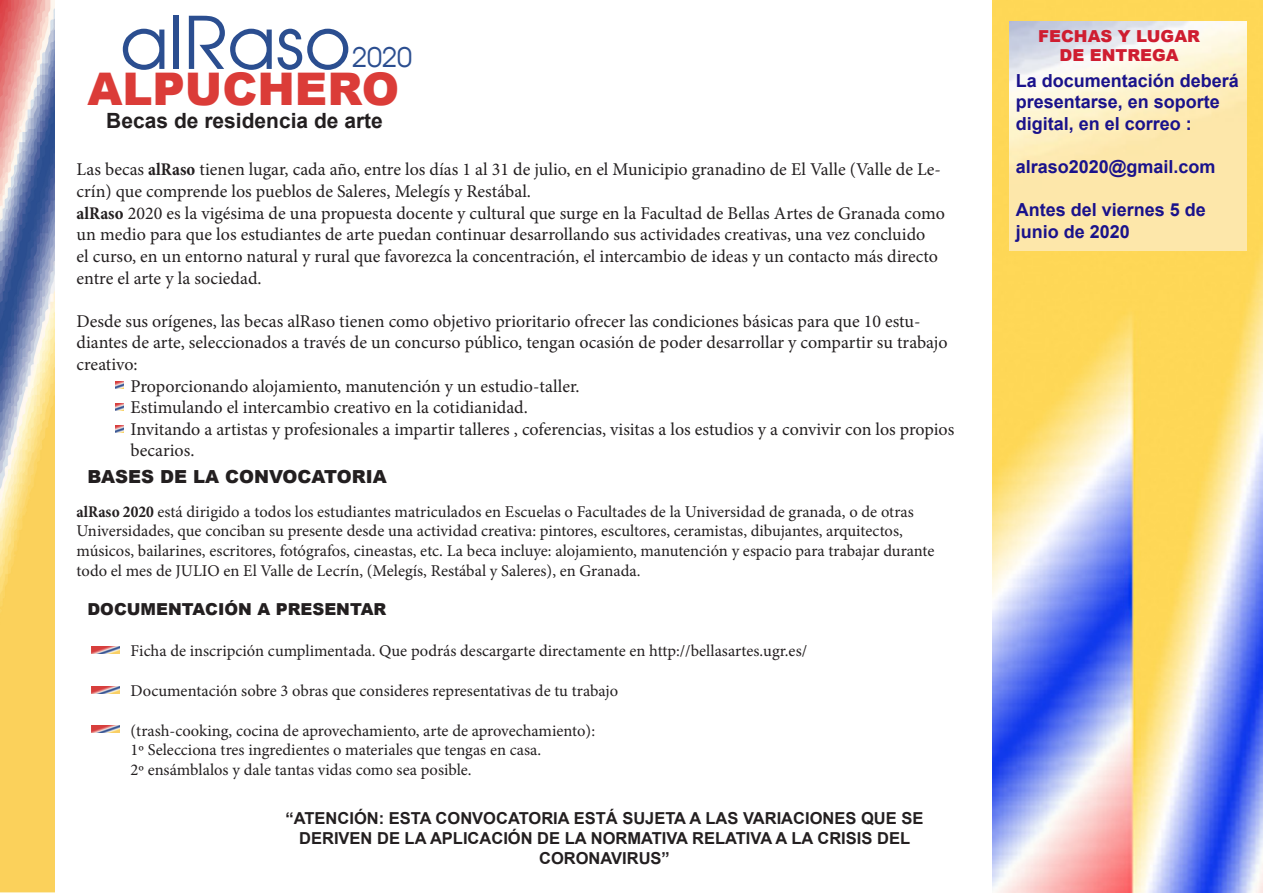
<style>
.page{position:relative;width:1263px;height:893px;background:#fff}
.page>*{position:absolute;margin:0;border:0;box-sizing:border-box;transform-origin:0 0}
.t1{font:72px "Avant Garde";color:#2b4e90}
.t2{font:900 45px "Arial";color:#db3c38}
.t3{font:27px "Avant Garde";color:#2b4e90}
.t4{font:700 21px "Arial";color:#231f20}
.t5{font:18px/21.6px "Minion Pro";color:#231f20}
.t6{font:700 18px/21.6px "Arial";color:#1a128b}
.t7{font:900 18px "Arial";color:#231f20}
.t8{font:16.5px/19.8px "Minion Pro";color:#231f20}
.t9{font:700 16.5px "Arial";color:#231f20}
.t10{font:900 16.5px "Arial";color:#231f20}
.t11{font:900 16.5px "Arial";color:#cf1d30}
.s1{font-weight:700;font-stretch:condensed}
</style>
<div class="page">
<img style="left:0;top:0;width:54px;height:893px">
<img style="left:993px;top:0;width:270px;height:893px">
<img style="left:92px;top:686px;width:28px;height:7px">
<img style="left:92px;top:726px;width:28px;height:7px">
<img style="left:92px;top:646px;width:28px;height:7px">
<svg style="left:116px;top:381px;width:8px;height:7px"></svg>
<svg style="left:116px;top:404px;width:8px;height:7px"></svg>
<svg style="left:116px;top:426px;width:8px;height:7px"></svg>
<img style="left:1009px;top:21px;width:237px;height:230px">
<p class="t1" style="left:120px;top:2px;width:233px">alRaso</p>
<p class="t3" style="left:352px;top:42px;width:61px">2020</p>
<p class="t2" style="left:87px;top:56px;width:313px">ALPUCHERO</p>
<p class="t4" style="left:106px;top:106px;width:278px">Becas de residencia de arte</p>
<p class="t5" style="left:77px;top:159px;width:866px">Las becas <span class="s1">alRaso</span> tienen lugar, cada año, entre los días 1 al 31 de julio, en el Municipio granadino de El Valle (Valle de Le&shy;crín) que comprende los pueblos de Saleres, Melegís y Restábal.</p>
<p class="t5" style="left:77px;top:202px;width:870px"><span class="s1">alRaso</span> 2020 es la vigésima de una propuesta docente y cultural que surge en la Facultad de Bellas Artes de Granada como un medio para que los estudiantes de arte puedan continuar desarrollando sus actividades creativas, una vez concluido<br>el curso, en un entorno natural y rural que favorezca la concentración, el intercambio de ideas y un contacto más directo entre el arte y la sociedad.</p>
<p class="t5" style="left:77px;top:310px;width:873px">Desde sus orígenes, las becas alRaso tienen como objetivo prioritario ofrecer las condiciones básicas para que 10 estu&shy;diantes de arte, seleccionados a través de un concurso público, tengan ocasión de poder desarrollar y compartir su trabajo creativo:</p>
<p class="t5" style="left:131px;top:375px;width:451px">Proporcionando alojamiento, manutención y un estudio-taller.</p>
<p class="t5" style="left:131px;top:397px;width:399px">Estimulando el intercambio creativo en la cotidianidad.</p>
<p class="t5" style="left:131px;top:418px;width:825px">Invitando a artistas y profesionales a impartir talleres , coferencias, visitas a los estudios y a convivir con los propios becarios.</p>
<p class="t7" style="left:87px;top:464px;width:301px">BASES DE LA CONVOCATORIA</p>
<p class="t8" style="left:77px;top:501px;width:859px"><span class="s1">alRaso 2020</span> está dirigido a todos los estudiantes matriculados en Escuelas o Facultades de la Universidad de granada, o de otras Universidades, que conciban su presente desde una actividad creativa: pintores, escultores, ceramistas, dibujantes, arquitectos, músicos, bailarines, escritores, fotógrafos, cineastas, etc. La beca incluye: alojamiento, manutención y espacio para trabajar durante todo el mes de JULIO en El Valle de Lecrín, (Melegís, Restábal y Saleres), en Granada.</p>
<p class="t10" style="left:87px;top:597px;width:301px">DOCUMENTACIÓN A PRESENTAR</p>
<p class="t8" style="left:131px;top:641px;width:678px">Ficha de inscripción cumplimentada. Que podrás descargarte directamente en http://bellasartes.ugr.es/</p>
<p class="t8" style="left:131px;top:681px;width:489px">Documentación sobre 3 obras que consideres representativas de tu trabajo</p>
<p class="t8" style="left:131px;top:720px;width:466px">(trash-cooking, cocina de aprovechamiento, arte de aprovechamiento):</p>
<p class="t8" style="left:131px;top:740px;width:412px">1º Selecciona tres ingredientes o materiales que tengas en casa.</p>
<p class="t8" style="left:131px;top:760px;width:342px">2º ensámblalos y dale tantas vidas como sea posible.</p>
<p class="t9" style="left:286px;top:807px;width:639px">“ATENCIÓN: ESTA CONVOCATORIA ESTÁ SUJETA A LAS VARIACIONES QUE SE</p>
<p class="t9" style="left:299px;top:827px;width:612px">DERIVEN DE LA APLICACIÓN DE LA NORMATIVA RELATIVA A LA CRISIS DEL</p>
<p class="t9" style="left:539px;top:847px;width:132px">CORONAVIRUS”</p>
<p class="t11" style="left:1038px;top:24px;width:163px">FECHAS Y LUGAR</p>
<p class="t11" style="left:1059px;top:44px;width:121px">DE ENTREGA</p>
<p class="t6" style="left:1016px;top:70px;width:225px">La documentación deberá presentarse, en soporte digital, en el correo :</p>
<p class="t6" style="left:1016px;top:157px;width:201px">alraso2020@gmail.com</p>
<p class="t6" style="left:1016px;top:200px;width:192px">Antes del viernes 5 de junio de 2020</p>
</div>
